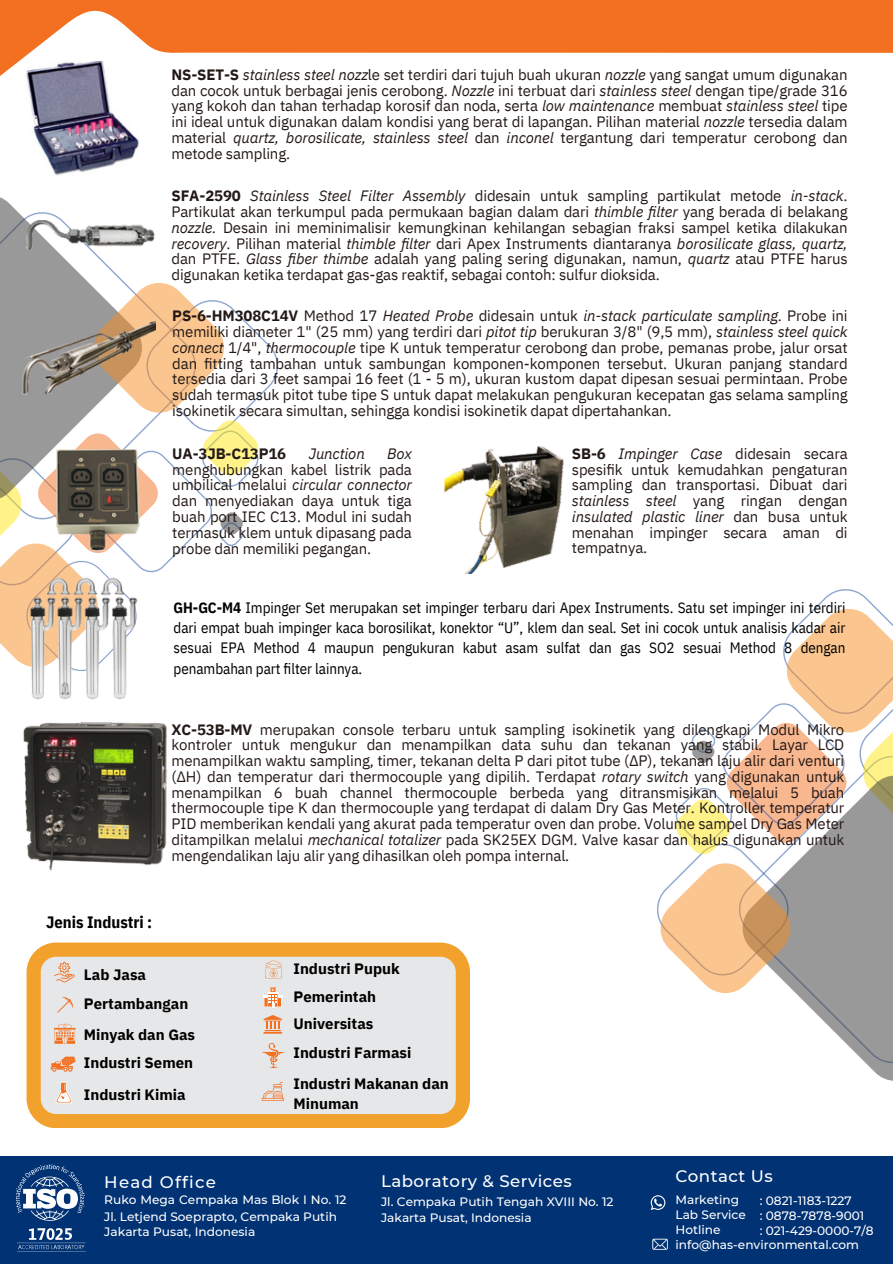
<style>
.page{position:relative;width:893px;height:1264px;background:#fff}
.page>*{position:absolute;margin:0;border:0;box-sizing:border-box;transform-origin:0 0}
.t1{font:500 16.65px "Montserrat";letter-spacing:.025em;color:#fff}
.t2{font:500 16.65px "Montserrat";letter-spacing:.075em;color:#fff}
.t3{font:700 16.5px "IBM Plex Sans Cond";color:#000}
.t4{font:15px/15.8px "IBM Plex Sans";letter-spacing:-.01em;color:#231916;text-align:justify}
.t5{font:15px/20.2px "IBM Plex Sans Cond";letter-spacing:-.005em;color:#000;text-align:justify}
.t6{font:700 15px/20.2px "IBM Plex Sans";color:#000}
.t7{font:700 15px "IBM Plex Sans";letter-spacing:-.01em;color:#231916}
.t8{font:italic 15px "IBM Plex Sans";letter-spacing:-.01em;color:#231916}
.t9{font:500 12.15px/17.2px "Montserrat";color:#fff}
.s1{font-weight:700}
.s2{font-style:italic}
</style>
<div class="page">
<svg style="left:0;top:197px;width:278px;height:469px"></svg>
<svg style="left:798px;top:995px;width:94px;height:86px;fill:#999"></svg>
<svg style="left:657px;top:589px;width:235px;height:406px"></svg>
<img style="left:26px;top:76px;width:113px;height:100px">
<img style="left:27px;top:221px;width:128px;height:28px">
<img style="left:22px;top:321px;width:134px;height:75px">
<img style="left:56px;top:449px;width:84px;height:101px">
<img style="left:26px;top:576px;width:114px;height:124px">
<img style="left:444px;top:445px;width:120px;height:128px">
<img style="left:23px;top:722px;width:145px;height:149px">
<svg style="left:0;top:0;width:892px;height:76px;fill:#f37021"></svg>
<div style="left:167px;top:61px;width:26px;height:26px;background:#fff;border-radius:50%"></div>
<svg style="left:27px;top:942px;width:443px;height:186px;background:#e8d7c0"></svg>
<div style="left:0;top:1156px;width:892px;height:107px;background:#003274"></div>
<svg style="left:16px;top:1164px;width:69px;height:56px"></svg>
<svg style="left:17px;top:1228px;width:69px;height:22px"></svg>
<svg style="left:650px;top:1195px;width:15px;height:14px"></svg>
<svg style="left:652px;top:1238px;width:15px;height:11px"></svg>
<p class="t4" style="left:171px;top:66px;width:677px"><span class="s1">NS-SET-S</span> <span class="s2">stainless steel nozz</span>le set terdiri dari tujuh buah ukuran <span class="s2">nozzle</span> yang sangat umum digunakan dan cocok untuk berbagai jenis cerobong. <span class="s2">Nozzle</span> ini terbuat dari <span class="s2">stainless steel</span> dengan tipe/grade 316 yang kokoh dan tahan terhadap korosif dan noda, serta <span class="s2">low maintenance</span> membuat <span class="s2">stainless steel</span> tipe ini ideal untuk digunakan dalam kondisi yang berat di lapangan. Pilihan material <span class="s2">nozzle</span> tersedia dalam material <span class="s2">quartz, borosilicate, stainless steel</span> dan <span class="s2">inconel</span> tergantung dari temperatur cerobong dan metode sampling.</p>
<p class="t4" style="left:171px;top:188px;width:677px"><span class="s1">SFA-2590</span> <span class="s2">Stainless Steel Filter Assembly</span> didesain untuk sampling partikulat metode <span class="s2">in-stack</span>.<br>Partikulat akan terkumpul pada permukaan bagian dalam dari <span class="s2">thimble filter</span> yang berada di belakang <span class="s2">nozzle.</span> Desain ini meminimalisir kemungkinan kehilangan sebagian fraksi sampel ketika dilakukan <span class="s2">recovery</span>. Pilihan material <span class="s2">thimble filter</span> dari Apex Instruments diantaranya <span class="s2">borosilicate glass, quartz, </span>dan PTFE. <span class="s2">Glass fiber thimbe</span> adalah yang paling sering digunakan, namun, <span class="s2">quartz</span> atau PTFE harus digunakan ketika terdapat gas-gas reaktif, sebagai contoh: sulfur dioksida.</p>
<p class="t4" style="left:172px;top:308px;width:676px"><span class="s1">PS-6-HM308C14V</span> Method 17 <span class="s2">Heated Probe</span> didesain untuk <span class="s2">in-stack particulate sampling</span>. Probe ini memiliki diameter 1" (25 mm) yang terdiri dari <span class="s2">pitot tip</span> berukuran 3/8" (9,5 mm), <span class="s2">stainless steel quick connect</span> 1/4", <span class="s2">thermocouple</span> tipe K untuk temperatur cerobong dan probe, pemanas probe, jalur orsat dan fitting tambahan untuk sambungan komponen-komponen tersebut. Ukuran panjang standard tersedia dari 3 feet sampai 16 feet (1 - 5 m), ukuran kustom dapat dipesan sesuai permintaan. Probe sudah termasuk pitot tube tipe S untuk dapat melakukan pengukuran kecepatan gas selama sampling isokinetik secara simultan, sehingga kondisi isokinetik dapat dipertahankan.</p>
<p class="t7" style="left:172px;top:443px;width:115px">UA-3JB-C13P16</p>
<p class="t8" style="left:309px;top:443px;width:58px">Junction</p>
<p class="t4" style="left:172px;top:445px;width:241px;text-indent:215px"><span class="s2">Box </span>menghubungkan kabel listrik pada umbilical melalui <span class="s2">circular connector </span>dan menyediakan daya untuk tiga buah port IEC C13. Modul ini sudah termasuk klem untuk dipasang pada probe dan memiliki pegangan.</p>
<p class="t4" style="left:572px;top:445px;width:277px"><span class="s1">SB-6</span> <span class="s2">Impinger Case</span> didesain secara spesifik untuk kemudahkan pengaturan sampling dan transportasi. Dibuat dari <span class="s2">stainless steel</span> yang ringan dengan <span class="s2">insulated plastic liner</span> dan busa untuk menahan impinger secara aman di tempatnya.</p>
<p class="t5" style="left:174px;top:597px;width:673px"><span class="s1">GH-GC-M4</span> Impinger Set merupakan set impinger terbaru dari Apex Instruments. Satu set impinger ini terdiri dari empat buah impinger kaca borosilikat, konektor “U”, klem dan seal. Set ini cocok untuk analisis kadar air sesuai EPA Method 4 maupun pengukuran kabut asam sulfat dan gas SO2 sesuai Method 8 dengan penambahan part filter lainnya.</p>
<p class="t3" style="left:46px;top:910px;width:108px">Jenis Industri :</p>
<p class="t4" style="left:171px;top:721px;width:674px"><span class="s1">XC-53B-MV</span> merupakan console terbaru untuk sampling isokinetik yang dilengkapi Modul Mikro kontroler untuk mengukur dan menampilkan data suhu dan tekanan yang stabil. Layar LCD menampilkan waktu sampling, timer, tekanan delta P dari pitot tube (∆P), tekanan laju alir dari venturi (∆H) dan temperatur dari thermocouple yang dipilih. Terdapat <span class="s2">rotary switch</span> yang digunakan untuk menampilkan 6 buah channel thermocouple berbeda yang ditransmisikan melalui 5 buah thermocouple tipe K dan thermocouple yang terdapat di dalam Dry Gas Meter. Kontroller temperatur PID memberikan kendali yang akurat pada temperatur oven dan probe. Volume sampel Dry Gas Meter ditampilkan melalui <span class="s2">mechanical totalizer</span> pada SK25EX DGM. Valve kasar dan halus digunakan untuk mengendalikan laju alir yang dihasilkan oleh pompa internal.</p>
<p class="t6" style="left:84px;top:963px;width:64px">Lab Jasa</p>
<p class="t6" style="left:84px;top:993px;width:106px">Pertambangan</p>
<p class="t6" style="left:84px;top:1023px;width:113px">Minyak dan Gas</p>
<p class="t6" style="left:84px;top:1052px;width:111px">Industri Semen</p>
<p class="t6" style="left:84px;top:1084px;width:103px">Industri Kimia</p>
<p class="t6" style="left:293px;top:958px;width:108px">Industri Pupuk</p>
<p class="t6" style="left:293px;top:986px;width:84px">Pemerintah</p>
<p class="t6" style="left:293px;top:1012px;width:81px">Universitas</p>
<p class="t6" style="left:293px;top:1042px;width:119px">Industri Farmasi</p>
<p class="t6" style="left:293px;top:1072px;width:157px">Industri Makanan dan<br>Minuman</p>
<p class="t2" style="left:104px;top:1171px;width:113px">Head Office</p>
<p class="t1" style="left:381px;top:1170px;width:192px">Laboratory &amp; Services</p>
<p class="t9" style="left:104px;top:1191px;width:244px">Ruko Mega Cempaka Mas Blok I No. 12<br>Jl. Letjend Soeprapto, Cempaka Putih</p>
<p class="t9" style="left:104px;top:1222px;width:152px">Jakarta Pusat, Indonesia</p>
<p class="t9" style="left:381px;top:1194px;width:234px;line-height:15.1px">Jl. Cempaka Putih Tengah XVIII No. 12<br>Jakarta Pusat, Indonesia</p>
<p class="t1" style="left:675px;top:1166px;width:99px">Contact Us</p>
<p class="t9" style="left:675px;top:1190px;width:65px">Marketing</p>
<p class="t9" style="left:675px;top:1205px;width:72px">Lab Service</p>
<p class="t9" style="left:675px;top:1221px;width:47px">Hotline</p>
<p class="t9" style="left:759px;top:1191px;width:94px">: 0821-1183-1227</p>
<p class="t9" style="left:759px;top:1207px;width:106px">: 0878-7878-9001</p>
<p class="t9" style="left:759px;top:1222px;width:115px">: 021-429-0000-7/8</p>
<p class="t9" style="left:675px;top:1235px;width:185px">info@has-environmental.com</p>
</div>
